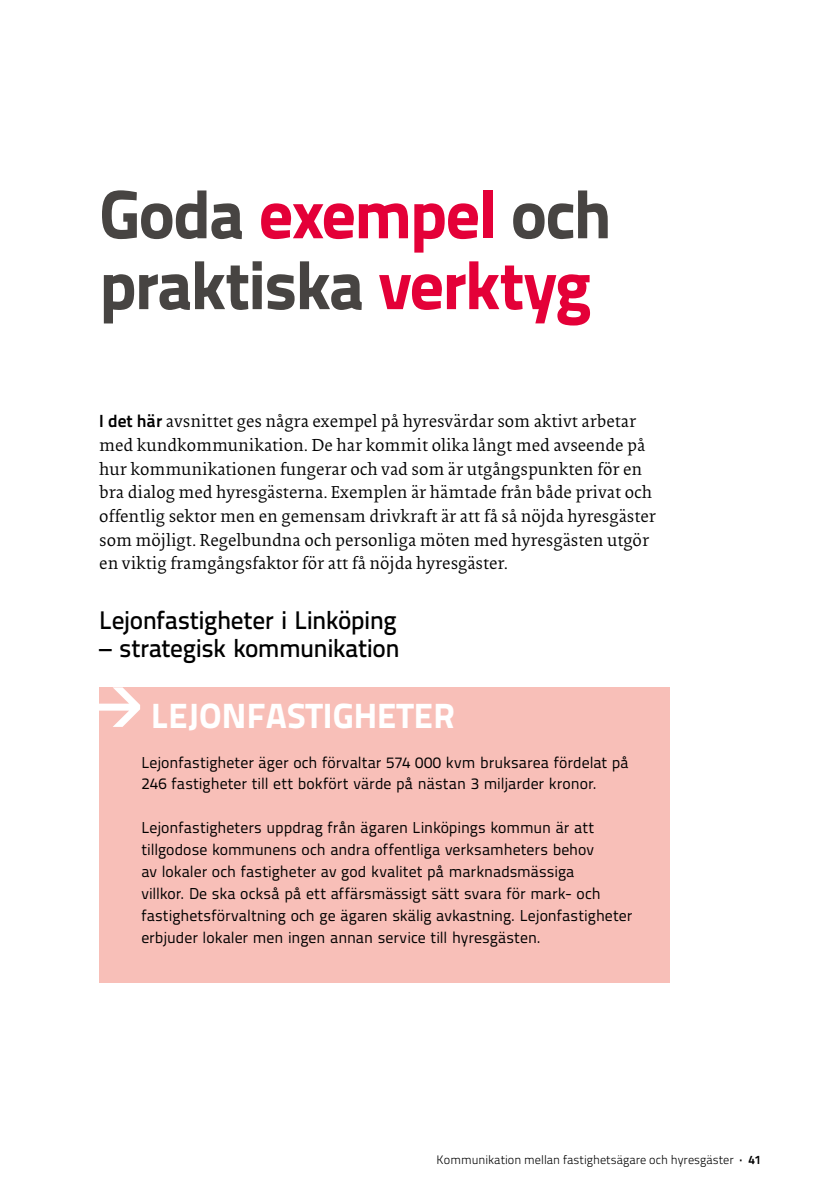
<style>
.page{position:relative;width:819px;height:1201px;background:#fff}
.page>*{position:absolute;margin:0;border:0;box-sizing:border-box;transform-origin:0 0}
.t1{font:68.25px/70.9px "Titillium Text 22 L 999 wt";letter-spacing:-.025em;color:#474442}
.t2{font:35px "Titillium Text 22 L 999 wt";letter-spacing:.005em;color:#fff}
.t3{font:25.38px "Titillium Text 22 L 600 wt";letter-spacing:-.02em;color:#000}
.t4{font:500 17.85px/23.6px "Collis Roman";color:#000}
.t5{font:15.75px/21.9px "Titillium Text 22 L 400 wt";color:#000}
.t6{font:12.25px "Titillium Text 22 L 250 wt";color:#000}
.s1{color:#e40038}
.s2{font-family:"Titillium Text 22 L 800 wt";font-weight:400;font-size:17.5px}
.s3{font-family:"Titillium Text 22 L 800 wt"}
</style>
<div class="page">
<div style="left:99px;top:687px;width:571px;height:295px;background:#f8bfb8"></div>
<svg style="left:99px;top:687px;width:41px;height:40px"></svg>
<h1 class="t1" style="left:99px;top:175px;width:514px">Goda <span class="s1">exempel</span> och praktiska <span class="s1">verktyg</span></h1>
<p class="t4" style="left:99px;top:410px;width:558px"><span class="s2">I det här</span> avsnittet ges några exempel på hyresvärdar som aktivt arbetar med kundkommunikation. De har kommit olika långt med avseende på hur kommunikationen fungerar och vad som är utgångspunkten för en bra dialog med hyresgästerna. Exemplen är hämtade från både privat och offentlig sektor men en gemensam drivkraft är att få så nöjda hyresgäster som möjligt. Regelbundna och personliga möten med hyresgästen utgör en viktig framgångsfaktor för att få nöjda hyresgäster.</p>
<h3 class="t3" style="left:99px;top:600px;width:299px">Lejonfastigheter i Linköping</h3>
<h3 class="t3" style="left:99px;top:628px;width:302px">– strategisk kommunikation</h3>
<h2 class="t2" style="left:151px;top:688px;width:305px">LEJONFASTIGHETER</h2>
<p class="t5" style="left:141px;top:750px;width:489px">Lejonfastigheter äger och förvaltar 574 000 kvm bruksarea fördelat på<br>246 fastigheter till ett bokfört värde på nästan 3 miljarder kronor.</p>
<p class="t5" style="left:141px;top:816px;width:492px">Lejonfastigheters uppdrag från ägaren Linköpings kommun är att tillgodose kommunens och andra offentliga verksamheters behov<br>av lokaler och fastigheter av god kvalitet på marknadsmässiga<br>villkor. De ska också på ett affärsmässigt sätt svara för mark- och fastighetsförvaltning och ge ägaren skälig avkastning. Lejonfastigheter erbjuder lokaler men ingen annan service till hyresgästen.</p>
<p class="t6" style="left:436px;top:1150px;width:326px">Kommunikation mellan fastighetsägare och hyresgäster <span class="s3">· 41</span></p>
</div>
